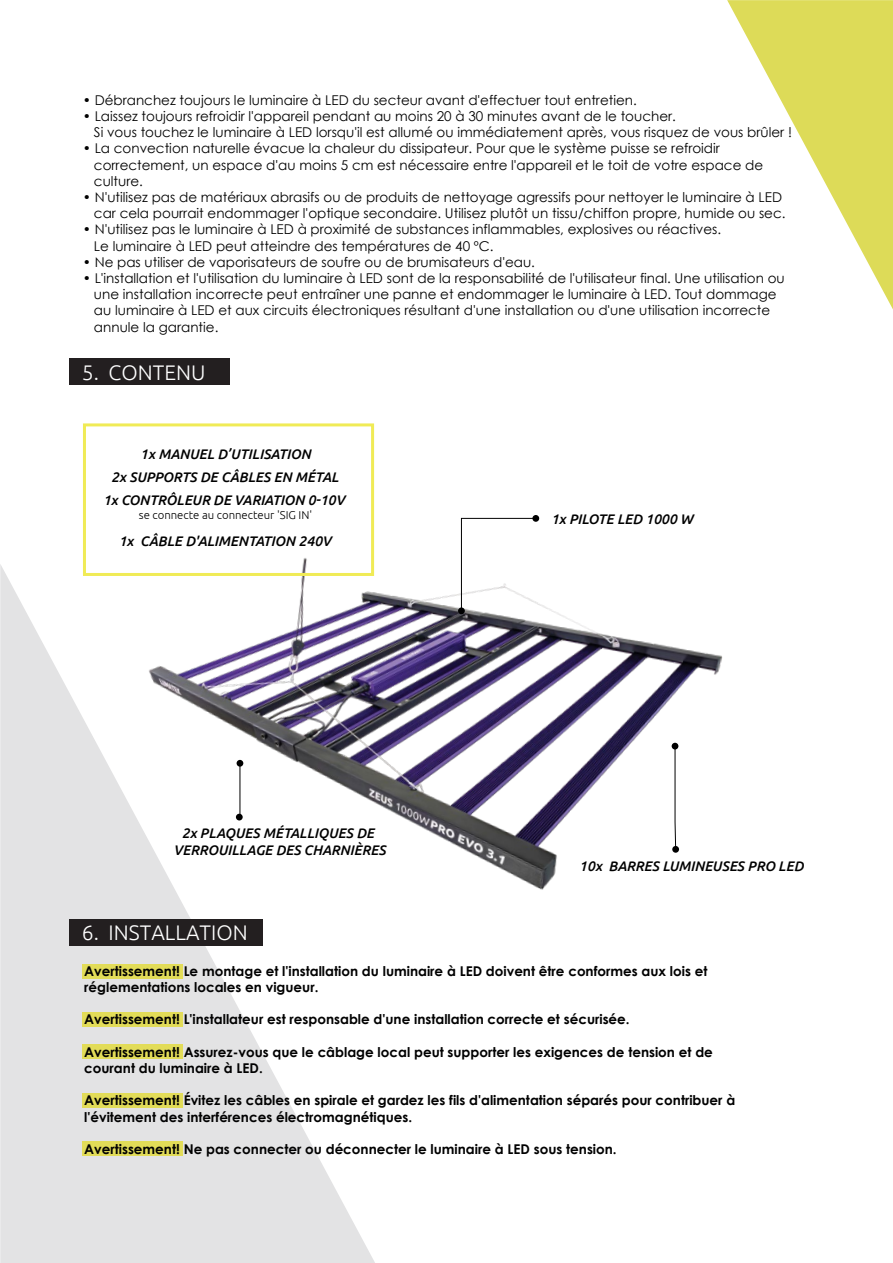
<style>
.page{position:relative;width:893px;height:1263px;background:#fff}
.page>*{position:absolute;margin:0;border:0;box-sizing:border-box;transform-origin:0 0}
.t1{font:300 21.15px "Ubuntu";color:#fff}
.t2{font:italic 500 13.95px/23px "Ubuntu";color:#000;text-align:center}
.t3{font:13.5px/16.2px "Century Gothic";color:#010101}
.t4{font:700 13.5px/16.2px "Century Gothic";color:#010101}
.t5{font:300 11.4px "Ubuntu";color:#000}
</style>
<div class="page">
<img style="left:303px;top:515px;width:420px;height:375px">
<svg style="left:0;top:564px;width:375px;height:699px;fill:#e3e3e4"></svg>
<div style="left:82px;top:964px;width:101px;height:14px;background:#e2dc58"></div>
<div style="left:82px;top:1012px;width:101px;height:15px;background:#e2dc58"></div>
<div style="left:82px;top:1044px;width:101px;height:15px;background:#e2dc58"></div>
<div style="left:82px;top:1093px;width:101px;height:14px;background:#e2dc58"></div>
<div style="left:82px;top:1142px;width:101px;height:14px;background:#e2dc58"></div>
<svg style="left:727px;top:0;width:165px;height:308px"></svg>
<div style="left:69px;top:359px;width:161px;height:26px;background:#231f20"></div>
<div style="left:69px;top:919px;width:193px;height:27px;background:#231f20"></div>
<svg style="left:674px;top:750px;width:2px;height:96px"></svg>
<div style="left:672px;top:846px;width:7px;height:7px;background:#000;border-radius:50%"></div>
<div style="left:671px;top:743px;width:7px;height:7px;background:#000;border-radius:50%"></div>
<svg style="left:460px;top:517px;width:77px;height:95px"></svg>
<div style="left:532px;top:515px;width:7px;height:7px;background:#000;border-radius:50%"></div>
<div style="left:458px;top:607px;width:7px;height:7px;background:#000;border-radius:50%"></div>
<div style="left:83px;top:423px;width:291px;height:153px;border:3px solid #f0eb56"></div>
<svg style="left:238px;top:767px;width:3px;height:47px"></svg>
<div style="left:236px;top:814px;width:7px;height:6px;background:#000;border-radius:50%"></div>
<div style="left:236px;top:760px;width:7px;height:7px;background:#000;border-radius:50%"></div>
<p class="t3" style="left:83px;top:92px;width:555px">• Débranchez toujours le luminaire à LED du secteur avant d'effectuer tout entretien.</p>
<p class="t3" style="left:94px;top:108px;width:699px;text-indent:-11px">• Laissez toujours refroidir l'appareil pendant au moins 20 à 30 minutes avant de le toucher.<br>Si vous touchez le luminaire à LED lorsqu'il est allumé ou immédiatement après, vous risquez de vous brûler !</p>
<p class="t3" style="left:94px;top:140px;width:670px;text-indent:-11px">• La convection naturelle évacue la chaleur du dissipateur. Pour que le système puisse se refroidir correctement, un espace d'au moins 5 cm est nécessaire entre l'appareil et le toit de votre espace de culture.</p>
<p class="t3" style="left:83px;top:189px;width:704px;text-align:right">• N'utilisez pas de matériaux abrasifs ou de produits de nettoyage agressifs pour nettoyer le luminaire à LED car cela pourrait endommager l'optique secondaire. Utilisez plutôt un tissu/chiffon propre, humide ou sec.</p>
<p class="t3" style="left:94px;top:221px;width:628px;text-indent:-11px">• N'utilisez pas le luminaire à LED à proximité de substances inflammables, explosives ou réactives.<br>Le luminaire à LED peut atteindre des températures de 40 ºC.</p>
<p class="t3" style="left:83px;top:254px;width:454px">• Ne pas utiliser de vaporisateurs de soufre ou de brumisateurs d'eau.</p>
<p class="t3" style="left:94px;top:270px;width:692px;text-indent:-11px">• L'installation et l'utilisation du luminaire à LED sont de la responsabilité de l'utilisateur final. Une utilisation ou une installation incorrecte peut entraîner une panne et endommager le luminaire à LED. Tout dommage au luminaire à LED et aux circuits électroniques résultant d'une installation ou d'une utilisation incorrecte annule la garantie.</p>
<h1 class="t1" style="left:82px;top:360px;width:125px">5. CONTENU</h1>
<p class="t2" style="left:111px;top:442px;width:229px">1x MANUEL D’UTILISATION<br>2x SUPPORTS DE CÂBLES EN MÉTAL</p>
<p class="t2" style="left:103px;top:488px;width:243px">1x CONTRÔLEUR DE VARIATION 0-10V</p>
<p class="t5" style="left:139px;top:508px;width:175px">se connecte au connecteur 'SIG IN'</p>
<p class="t2" style="left:119px;top:529px;width:214px">1x CÂBLE D'ALIMENTATION 240V</p>
<p class="t2" style="left:173px;top:824px;width:214px;line-height:16.6px">2x PLAQUES MÉTALLIQUES DE<br>VERROUILLAGE DES CHARNIÈRES</p>
<h1 class="t1" style="left:82px;top:920px;width:167px">6. INSTALLATION</h1>
<p class="t2" style="left:551px;top:507px;width:144px">1x PILOTE LED 1000 W</p>
<p class="t2" style="left:579px;top:854px;width:226px">10x BARRES LUMINEUSES PRO LED</p>
<p class="t4" style="left:84px;top:962px;width:624px">Avertissement! Le montage et l'installation du luminaire à LED doivent être conformes aux lois et réglementations locales en vigueur.</p>
<p class="t4" style="left:84px;top:1011px;width:547px">Avertissement! L'installateur est responsable d'une installation correcte et sécurisée.</p>
<p class="t4" style="left:84px;top:1043px;width:630px">Avertissement! Assurez-vous que le câblage local peut supporter les exigences de tension et de courant du luminaire à LED.</p>
<p class="t4" style="left:84px;top:1092px;width:652px">Avertissement! Évitez les câbles en spirale et gardez les fils d'alimentation séparés pour contribuer à l'évitement des interférences électromagnétiques.</p>
<p class="t4" style="left:84px;top:1140px;width:534px">Avertissement! Ne pas connecter ou déconnecter le luminaire à LED sous tension.</p>
</div>
